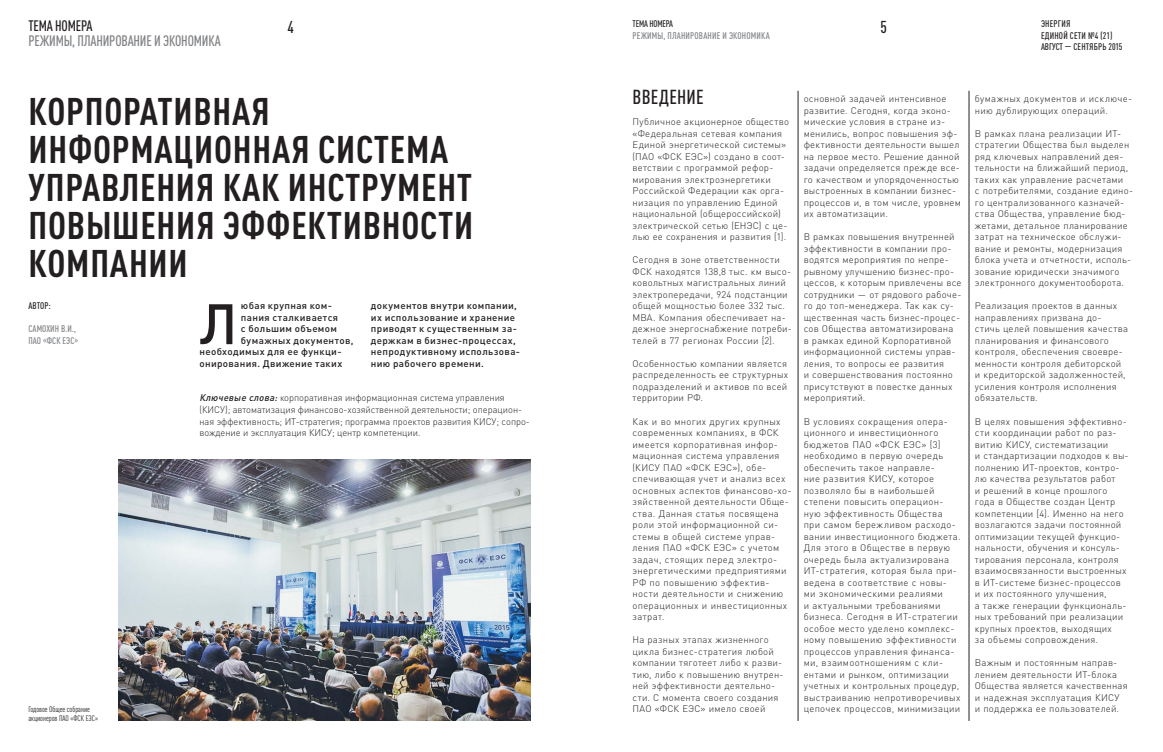
<style>
.page{position:relative;width:1163px;height:752px;background:#fff}
.page>*{position:absolute;margin:0;border:0;box-sizing:border-box;transform-origin:0 0}
.t1{font:500 56px "DIN Pro";color:#231f20}
.t2{font:700 condensed 38px/38px "DIN Pro";letter-spacing:.02em;color:#231f20}
.t3{font:500 condensed 20px "DIN Pro";letter-spacing:.01em;color:#231f20}
.t4{font:500 condensed 17px "DIN Pro";color:#231f20}
.t5{font:500 condensed 15px "DIN Pro";letter-spacing:-.01em;color:#808285;scale:.95 1}
.t6{font:500 condensed 15px "DIN Pro";letter-spacing:-.01em;color:#231f20;scale:.95 1}
.t7{font:300 9.5px/11.5px "DIN Pro";letter-spacing:.025em;color:#231f20}
.t8{font:500 9.5px/11.5px "DIN Pro";letter-spacing:.03em;color:#231f20;scale:1.04 1}
.t9{font:300 9.5px/11.5px "DIN Pro";color:#231f20}
.t10{font:500 condensed 9.5px/11.5px "DIN Pro";letter-spacing:.02em;color:#808285}
.t11{font:500 condensed 9.5px/11.5px "DIN Pro";letter-spacing:.01em;color:#231f20}
.t12{font:500 condensed 9.5px "DIN Pro";letter-spacing:-.01em;color:#231f20;scale:.95 1}
.t13{font:condensed 8px/9px "DIN Pro";color:#231f20}
.s1{font-weight:500;font-style:italic}
</style>
<div class="page">
<hr style="left:797px;top:91px;width:1px;height:629px;background:#231f20">
<hr style="left:968px;top:91px;width:1px;height:629px;background:#231f20">
<img style="left:118px;top:459px;width:412px;height:261px">
<p class="t12" style="left:632px;top:20px;width:44px">ТЕМА НОМЕРА</p>
<p class="t10" style="left:632px;top:31px;width:139px">РЕЖИМЫ, ПЛАНИРОВАНИЕ И ЭКОНОМИКА</p>
<h3 class="t4" style="left:287px;top:21px;width:8px">4</h3>
<h3 class="t4" style="left:880px;top:21px;width:8px">5</h3>
<p class="t11" style="left:1040px;top:19px;width:83px">ЭНЕРГИЯ<br>ЕДИНОЙ СЕТИ №4 (21)<br>АВГУСТ — СЕНТЯБРЬ 2015</p>
<h3 class="t3" style="left:632px;top:90px;width:73px">ВВЕДЕНИЕ</h3>
<p class="t7" style="left:632px;top:115px;width:158px">Публичное акционерное общество «Федеральная сетевая компания<br>Единой энергетической системы» (ПАО «ФСК ЕЭС») создано в соот&shy;ветствии с программой рефор&shy;мирования электроэнергетики<br>Российской Федерации как орга&shy;низация по управлению Единой национальной (общероссийской) электрической сетью (ЕНЭС) с це&shy;лью ее сохранения и развития [1].</p>
<p class="t7" style="left:632px;top:253px;width:161px">Сегодня в зоне ответственности<br>ФСК находятся 138,8 тыс. км высо&shy;ковольтных магистральных линий электропередачи, 924 подстанции общей мощностью более 332 тыс.<br>МВА. Компания обеспечивает на&shy;дежное энергоснабжение потреби&shy;телей в 77 регионах России [2].</p>
<p class="t7" style="left:632px;top:357px;width:157px;text-align:justify">Особенностью компании является распределенность ее структурных подразделений и активов по всей территории РФ.</p>
<p class="t7" style="left:632px;top:414px;width:160px">Как и во многих других крупных современных компаниях, в ФСК имеется корпоративная инфор&shy;мационная система управления (КИСУ ПАО «ФСК ЕЭС»), обе&shy;спечивающая учет и анализ всех основных аспектов финансово-хо&shy;зяйственной деятельности Обще&shy;ства. Данная статья посвящена роли этой информационной си&shy;стемы в общей системе управ&shy;ления ПАО «ФСК ЕЭС» с учетом задач, стоящих перед электро&shy;энергетическими предприятиями<br>РФ по повышению эффектив&shy;ности деятельности и снижению операционных и инвестиционных затрат.</p>
<p class="t7" style="left:632px;top:633px;width:152px">На разных этапах жизненного цикла бизнес-стратегия любой компании тяготеет либо к разви&shy;тию, либо к повышению внутрен&shy;ней эффективности деятельно&shy;сти. С момента своего создания<br>ПАО «ФСК ЕЭС» имело своей</p>
<h3 class="t6" style="left:28px;top:21px;width:69px">ТЕМА НОМЕРА</h3>
<h3 class="t5" style="left:28px;top:36px;width:204px">РЕЖИМЫ, ПЛАНИРОВАНИЕ И ЭКОНОМИКА</h3>
<p class="t7" style="left:974px;top:92px;width:159px">бумажных документов и исключе&shy;нию дублирующих операций.</p>
<p class="t7" style="left:974px;top:127px;width:160px">В рамках плана реализации ИТ&shy;стратегии Общества был выделен ряд ключевых направлений дея&shy;тельности на ближайший период, таких как управление расчетами<br>с потребителями, создание едино&shy;го централизованного казначей&shy;ства Общества, управление бюд&shy;жетами, детальное планирование затрат на техническое обслужи&shy;вание и ремонты, модернизация блока учета и отчетности, исполь&shy;зование юридически значимого электронного документооборота.</p>
<p class="t7" style="left:974px;top:299px;width:155px">Реализация проектов в данных направлениях призвана до&shy;стичь целей повышения качества планирования и финансового контроля, обеспечения своевре&shy;менности контроля дебиторской и кредиторской задолженностей, усиления контроля исполнения обязательств.</p>
<p class="t7" style="left:974px;top:414px;width:155px">В целях повышения эффективно&shy;сти координации работ по раз&shy;витию КИСУ, систематизации<br>и стандартизации подходов к вы&shy;полнению ИТ-проектов, контро&shy;лю качества результатов работ<br>и решений в конце прошлого года в Обществе создан Центр компетенции [4]. Именно на него возлагаются задачи постоянной оптимизации текущей функцио&shy;нальности, обучения и консуль&shy;тирования персонала, контроля взаимосвязанности выстроенных в ИТ-системе бизнес-процессов и их постоянного улучшения,<br>а также генерации функциональ&shy;ных требований при реализации крупных проектов, выходящих<br>за объемы сопровождения.</p>
<p class="t7" style="left:974px;top:656px;width:154px">Важным и постоянным направ&shy;лением деятельности ИТ-блока<br>Общества является качественная и надежная эксплуатация КИСУ<br>и поддержка ее пользователей.</p>
<p class="t7" style="left:803px;top:92px;width:159px">основной задачей интенсивное развитие. Сегодня, когда эконо&shy;мические условия в стране из&shy;менились, вопрос повышения эф&shy;фективности деятельности вышел на первое место. Решение данной задачи определяется прежде все&shy;го качеством и упорядоченностью выстроенных в компании бизнес&shy;процессов и, в том числе, уровнем их автоматизации.</p>
<p class="t7" style="left:803px;top:230px;width:159px">В рамках повышения внутренней эффективности в компании про&shy;водятся мероприятия по непре&shy;рывному улучшению бизнес-про&shy;цессов, к которым привлечены все сотрудники — от рядового рабоче&shy;го до топ-менеджера. Так как су&shy;щественная часть бизнес-процес&shy;сов Общества автоматизирована<br>в рамках единой Корпоративной информационной системы управ&shy;ления, то вопросы ее развития<br>и совершенствования постоянно присутствуют в повестке данных мероприятий.</p>
<p class="t7" style="left:803px;top:414px;width:158px">В условиях сокращения опера&shy;ционного и инвестиционного бюджетов ПАО «ФСК ЕЭС» [3] необходимо в первую очередь обеспечить такое направле-<br>ние развития КИСУ, которое позволяло бы в наибольшей степени повысить операцион&shy;ную эффективность Общества при самом бережливом расходо&shy;вании инвестиционного бюджета.<br>Для этого в Обществе в первую очередь была актуализирована<br>ИТ-стратегия, которая была при&shy;ведена в соответствие с новы&shy;ми экономическими реалиями<br>и актуальными требованиями бизнеса. Сегодня в ИТ-стратегии особое место уделено комплекс&shy;ному повышению эффективности процессов управления финанса&shy;ми, взаимоотношениям с кли&shy;ентами и рынком, оптимизации учетных и контрольных процедур, выстраиванию непротиворечивых цепочек процессов, минимизации</p>
<h2 class="t2" style="left:29px;top:97px;width:446px">КОРПОРАТИВНАЯ<br>ИНФОРМАЦИОННАЯ СИСТЕМА<br>УПРАВЛЕНИЯ КАК ИНСТРУМЕНТ<br>ПОВЫШЕНИЯ ЭФФЕКТИВНОСТИ<br>КОМПАНИИ</h2>
<p class="t11" style="left:28px;top:301px;width:24px">АВТОР:</p>
<p class="t10" style="left:28px;top:324px;width:51px">САМОХИН В.И.,<br>ПАО «ФСК ЕЭС»</p>
<p class="t8" style="left:241px;top:301px;width:89px">юбая крупная ком-</p>
<p class="t8" style="left:241px;top:313px;width:95px">пания сталкивается</p>
<p class="t8" style="left:241px;top:324px;width:94px">с большим объемом</p>
<p class="t8" style="left:241px;top:336px;width:110px">бумажных документов,</p>
<p class="t8" style="left:199px;top:347px;width:138px">необходимых для ее функци-</p>
<p class="t8" style="left:199px;top:359px;width:139px">онирования. Движение таких</p>
<h1 class="t1" style="left:199px;top:304px;width:40px">Л</h1>
<p class="t8" style="left:371px;top:301px;width:145px">документов внутри компании, их использование и хранение приводят к существенным за&shy;держкам в бизнес-процессах, непродуктивному использова&shy;нию рабочего времени.</p>
<p class="t9" style="left:199px;top:391px;width:332px"><span class="s1">Ключевые слова:</span> корпоративная информационная система управления (КИСУ); автоматизация финансово-хозяйственной деятельности; операцион&shy;ная эффективность; ИТ-стратегия; программа проектов развития КИСУ; сопро&shy;вождение и эксплуатация КИСУ; центр компетенции.</p>
<p class="t13" style="left:28px;top:705px;width:71px">Годовое Общее собрание акционеров ПАО «ФСК ЕЭС»</p>
</div>
